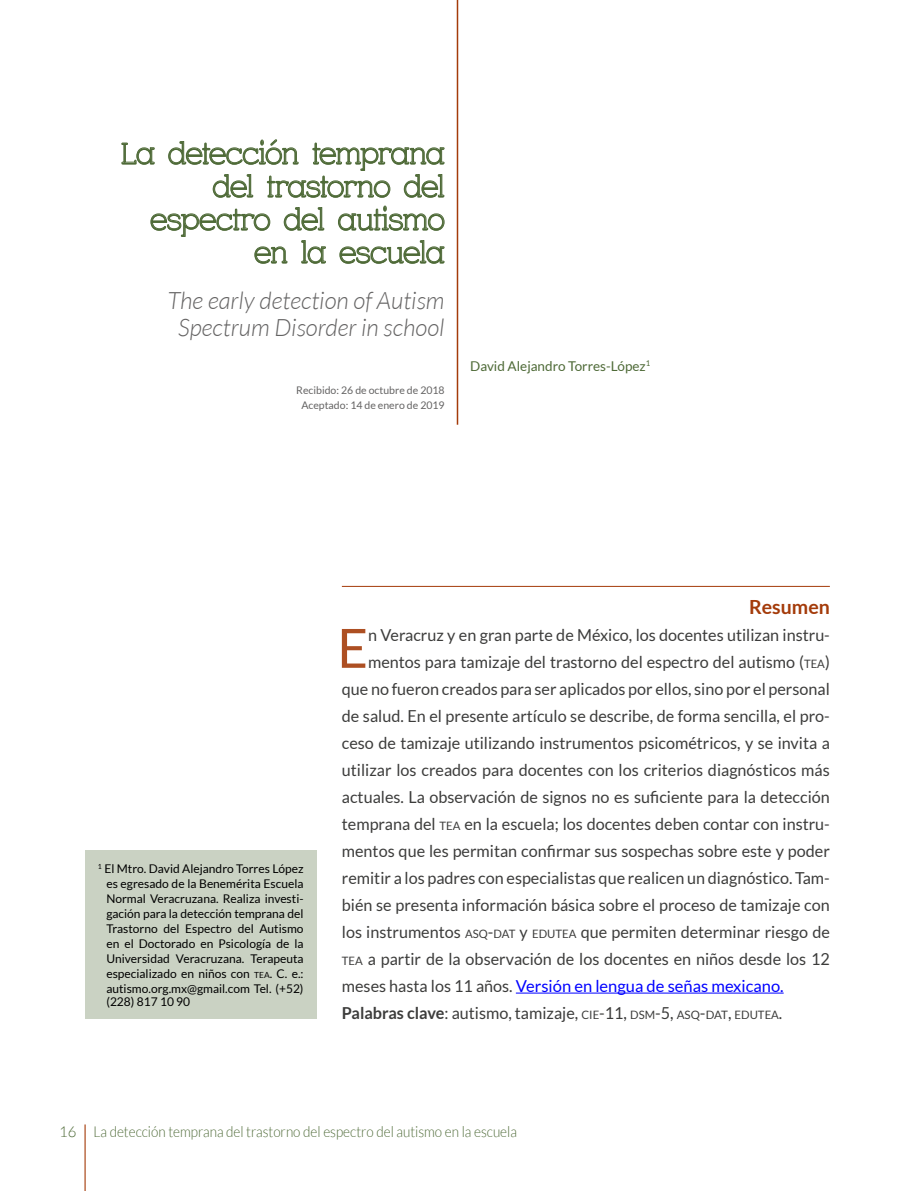
<style>
.page{position:relative;width:915px;height:1191px;background:#fff}
.page>*{position:absolute;margin:0;border:0;box-sizing:border-box;transform-origin:0 0}
.t1{font:54.15px "Lato";color:#ad4f22}
.t2{font:36px/33px "Charrington Narrow";letter-spacing:-.015em;color:#4e6a37;text-align:right;scale:1.26 1}
.t3{font:italic 300 24px/27px "Lato";color:#646363;text-align:center}
.t4{font:700 19.5px "Lato";color:#a43b0a}
.t5{font:16.5px "Lato";color:#3c3c3b}
.t6{font:16.5px "Lato";color:#00f}
.t7{font:300 15px "Lato";color:#4e6a37}
.t8{font:13.5px "Lato";color:#4e6a37}
.t9{font:12px/15px "Lato";color:#000;text-align:justify}
.t10{font:10.5px/15px "Lato";color:#646363;text-align:center}
.s1{font-size:8.4px}
.s2{font-size:11.55px}
.s3{font-style:inherit}
.s4{color:#3c3c3b}
.s5{font-weight:700}
</style>
<div class="page">
<hr style="left:84px;top:1124px;width:2px;height:67px;background:#a43b0a">
<svg style="left:121px;top:142px;width:34px;height:23px"></svg>
<svg style="left:168px;top:139px;width:276px;height:59px"></svg>
<svg style="left:150px;top:208px;width:120px;height:29px"></svg>
<svg style="left:283px;top:207px;width:41px;height:24px"></svg>
<svg style="left:338px;top:205px;width:106px;height:26px"></svg>
<svg style="left:254px;top:246px;width:34px;height:18px"></svg>
<svg style="left:301px;top:240px;width:25px;height:24px"></svg>
<svg style="left:339px;top:240px;width:105px;height:24px"></svg>
<hr style="left:515px;top:992px;width:268px;height:1px;background:#00f">
<hr style="left:456px;top:0;width:2px;height:425px;background:#a43b0a">
<div style="left:85px;top:850px;width:231px;height:169px;background:#cad2c3"></div>
<hr style="left:342px;top:586px;width:487px;height:1px;background:#a43b0a">
<h2 class="t2" style="left:121px;top:138px;width:258px">La detección temprana del trastorno del espectro del autismo en la escuela</h2>
<h3 class="t3" style="left:167px;top:288px;width:279px">The early detection of Autism<br>Spectrum Disorder in school</h3>
<p class="t10" style="left:296px;top:383px;width:150px">Recibido: 26 de octubre de 2018<br>Aceptado: 14 de enero de 2019</p>
<p class="t8" style="left:470px;top:358px;width:181px">David Alejandro Torres-López<sup>1</sup></p>
<p class="t4" style="left:748px;top:595px;width:82px">Resumen</p>
<p class="t9" style="left:106px;top:860px;width:199px;text-indent:-9px"><sup>1</sup> El Mtro. David Alejandro Torres López es egresado de la Benemérita Escuela Normal Veracruzana. Realiza investi&shy;gación para la detección temprana del Trastorno del Espectro del Autismo en el Doctorado en Psicología de la Universidad Veracruzana. Terapeuta especializado en niños con <span class="s1">TEA</span>. C. e.: autismo.org.mx@gmail.com Tel. (+52)</p>
<p class="t9" style="left:106px;top:994px;width:85px">(228) 817 10 90</p>
<h1 class="t1" style="left:337px;top:618px;width:32px">E</h1>
<p class="t5" style="left:368px;top:625px;width:463px">n Veracruz y en gran parte de México, los docentes utilizan instru-</p>
<p class="t5" style="left:368px;top:652px;width:463px">mentos para tamizaje del trastorno del espectro del autismo (<span class="s2">TEA</span>)</p>
<p class="t5" style="left:342px;top:679px;width:489px">que no fueron creados para ser aplicados por ellos, sino por el personal</p>
<p class="t5" style="left:342px;top:706px;width:489px">de salud. En el presente artículo se describe, de forma sencilla, el pro-</p>
<p class="t5" style="left:342px;top:733px;width:489px">ceso de tamizaje utilizando instrumentos psicométricos, y se invita a</p>
<p class="t5" style="left:342px;top:760px;width:489px">utilizar los creados para docentes con los criterios diagnósticos más</p>
<p class="t5" style="left:342px;top:787px;width:489px">actuales. La observación de signos no es suficiente para la detección</p>
<p class="t5" style="left:342px;top:814px;width:489px">temprana del <span class="s2">TEA</span> en la escuela; los docentes deben contar con instru-</p>
<p class="t5" style="left:342px;top:841px;width:489px">mentos que les permitan confirmar sus sospechas sobre este y poder</p>
<p class="t5" style="left:342px;top:868px;width:489px">remitir a los padres con especialistas que realicen un diagnóstico. Tam-</p>
<p class="t5" style="left:342px;top:895px;width:489px">bién se presenta información básica sobre el proceso de tamizaje con</p>
<p class="t5" style="left:342px;top:922px;width:489px">los instrumentos <span class="s2">ASQ</span><span class="s3">-</span><span class="s2">DAT</span> y <span class="s2">EDUTEA</span> que permiten determinar riesgo de</p>
<p class="t5" style="left:342px;top:949px;width:489px"><span class="s2">TEA</span> a partir de la observación de los docentes en niños desde los 12</p>
<p class="t6" style="left:342px;top:976px;width:443px"><span class="s4">meses hasta los 11 años.</span> Versión en lengua de señas mexicano.</p>
<p class="t5" style="left:342px;top:1003px;width:442px"><span class="s5">Palabras clave</span>: autismo, tamizaje, <span class="s2">CIE</span>-11, <span class="s2">DSM</span>-5, <span class="s2">ASQ</span><span class="s3">-</span><span class="s2">DAT</span>, <span class="s2">EDUTEA</span>.</p>
<p class="t7" style="left:59px;top:1123px;width:459px">16 La detección temprana del trastorno del espectro del autismo en la escuela</p>
</div>
